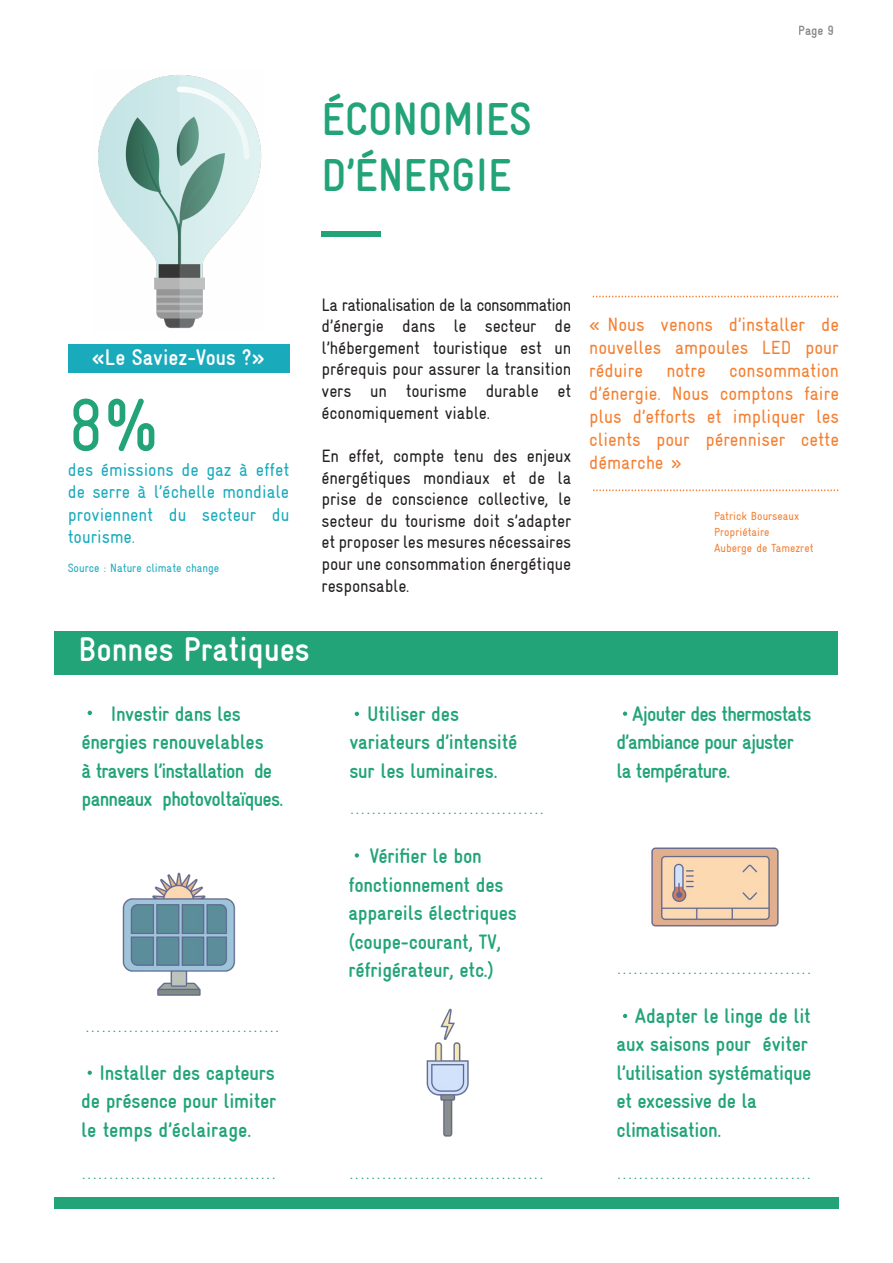
<style>
.page{position:relative;width:893px;height:1263px;background:#fff}
.page>*{position:absolute;margin:0;border:0;box-sizing:border-box;transform-origin:0 0}
.t1{font:condensed 74.7px "GIZ Gravur TT";color:#22a478}
.t2{font:700 condensed 46.5px/55.8px "GIZ Gravur TT";color:#22a478}
.t3{font:700 condensed 34.5px "GIZ Gravur TT";color:#fff}
.t4{font:700 condensed 22.5px "GIZ Gravur TT";color:#fff}
.t5{font:700 condensed 21px/28.5px "GIZ Gravur TT";letter-spacing:-.01em;color:#22a478}
.t6{font:700 condensed 21px/28.5px "GIZ Gravur TT";letter-spacing:-.035em;color:#22a478}
.t7{font:700 condensed 21px/28.5px "GIZ Gravur TT";letter-spacing:-.04em;color:#22a478}
.t8{font:condensed 19.2px/23.1px "GIZ Gravur TT";color:#f47f31;text-align:justify}
.t9{font:condensed 18.45px/22.2px "GIZ Gravur TT";color:#19abbc;text-align:justify}
.t10{font:condensed 18px/21.6px "GIZ Gravur TT";letter-spacing:-.01em;color:#231f20;text-align:justify}
.t11{font:700 condensed 13.5px "GIZ Gravur TT";color:#030102}
.t12{font:condensed 12px "GIZ Gravur TT";color:#19abbc}
.t13{font:condensed 11.85px "GIZ Gravur TT";color:#f47f31}
.t14{font:9px "Lucida Sans Typewriter";color:#22a478}
</style>
<div class="page">
<div style="left:322px;top:232px;width:59px;height:5px;background:#22a478"></div>
<svg style="left:593px;top:296px;width:245px;height:1px"></svg>
<svg style="left:593px;top:489px;width:245px;height:2px"></svg>
<svg style="left:88px;top:711px;width:4px;height:4px"></svg>
<svg style="left:355px;top:712px;width:4px;height:4px"></svg>
<svg style="left:623px;top:711px;width:4px;height:5px"></svg>
<svg style="left:88px;top:1070px;width:4px;height:5px"></svg>
<svg style="left:355px;top:853px;width:4px;height:4px"></svg>
<svg style="left:623px;top:1014px;width:4px;height:4px"></svg>
<div style="left:54px;top:1197px;width:784px;height:12px;background:#22a478"></div>
<div style="left:54px;top:631px;width:784px;height:44px;background:#22a478"></div>
<div style="left:68px;top:344px;width:222px;height:29px;background:#19abbc"></div>
<img style="left:122px;top:872px;width:114px;height:124px">
<img style="left:426px;top:1008px;width:43px;height:129px">
<img style="left:651px;top:847px;width:128px;height:80px">
<img style="left:98px;top:75px;width:164px;height:254px">
<p class="t2" style="left:322px;top:92px;width:212px">ÉCONOMIES<br>D’ÉNERGIE</p>
<p class="t11" style="left:799px;top:23px;width:37px">Page 9</p>
<p class="t4" style="left:92px;top:345px;width:174px">«Le Saviez-Vous ?»</p>
<p class="t1" style="left:68px;top:384px;width:92px">8%</p>
<p class="t9" style="left:68px;top:459px;width:223px">des émissions de gaz à effet de serre à l’échelle mondiale proviennent du secteur du tourisme.</p>
<p class="t12" style="left:68px;top:561px;width:153px">Source : Nature climate change</p>
<p class="t10" style="left:322px;top:294px;width:251px">La rationalisation de la consommation d’énergie dans le secteur de l’hébergement touristique est un prérequis pour assurer la transition vers un tourisme durable et économiquement viable.</p>
<p class="t10" style="left:322px;top:445px;width:251px">En effet, compte tenu des enjeux énergétiques mondiaux et de la prise de conscience collective, le secteur du tourisme doit s’adapter et proposer les mesures nécessaires pour une consommation énergétique responsable.</p>
<p class="t3" style="left:78px;top:630px;width:233px">Bonnes Pratiques</p>
<p class="t8" style="left:589px;top:313px;width:251px">« Nous venons d’installer de nouvelles ampoules LED pour réduire notre consommation d’énergie. Nous comptons faire plus d’efforts et impliquer les clients pour pérenniser cette démarche »</p>
<p class="t13" style="left:714px;top:509px;width:87px">Patrick Bourseaux</p>
<p class="t13" style="left:714px;top:526px;width:57px">Propriétaire</p>
<p class="t13" style="left:714px;top:542px;width:101px">Auberge de Tamezret</p>
<p class="t6" style="left:82px;top:699px;width:203px;text-indent:29px">Investir dans les énergies renouvelables<br>à travers l’installation de panneaux photovoltaïques.</p>
<p class="t5" style="left:349px;top:699px;width:170px;text-indent:18px">Utiliser des variateurs d’intensité sur les luminaires.</p>
<p class="t7" style="left:616px;top:699px;width:196px;text-indent:16px">Ajouter des thermostats d’ambiance pour ajuster la température.</p>
<p class="t14" style="left:85px;top:1023px;width:197px">....................................</p>
<p class="t5" style="left:81px;top:1058px;width:197px;text-align:justify;text-indent:18px">Installer des capteurs de présence pour limiter le temps d’éclairage.</p>
<p class="t14" style="left:349px;top:806px;width:197px">....................................</p>
<p class="t5" style="left:369px;top:842px;width:114px">Vérifier le bon</p>
<p class="t5" style="left:348px;top:870px;width:170px">fonctionnement des appareils électriques (coupe-courant, TV, réfrigérateur, etc.)</p>
<p class="t14" style="left:616px;top:966px;width:197px">....................................</p>
<p class="t5" style="left:617px;top:1001px;width:196px;text-indent:18px">Adapter le linge de lit aux saisons pour éviter l’utilisation systématique et excessive de la climatisation.</p>
<p class="t14" style="left:81px;top:1171px;width:197px">....................................</p>
<p class="t14" style="left:349px;top:1171px;width:197px">....................................</p>
<p class="t14" style="left:616px;top:1171px;width:197px">....................................</p>
</div>
